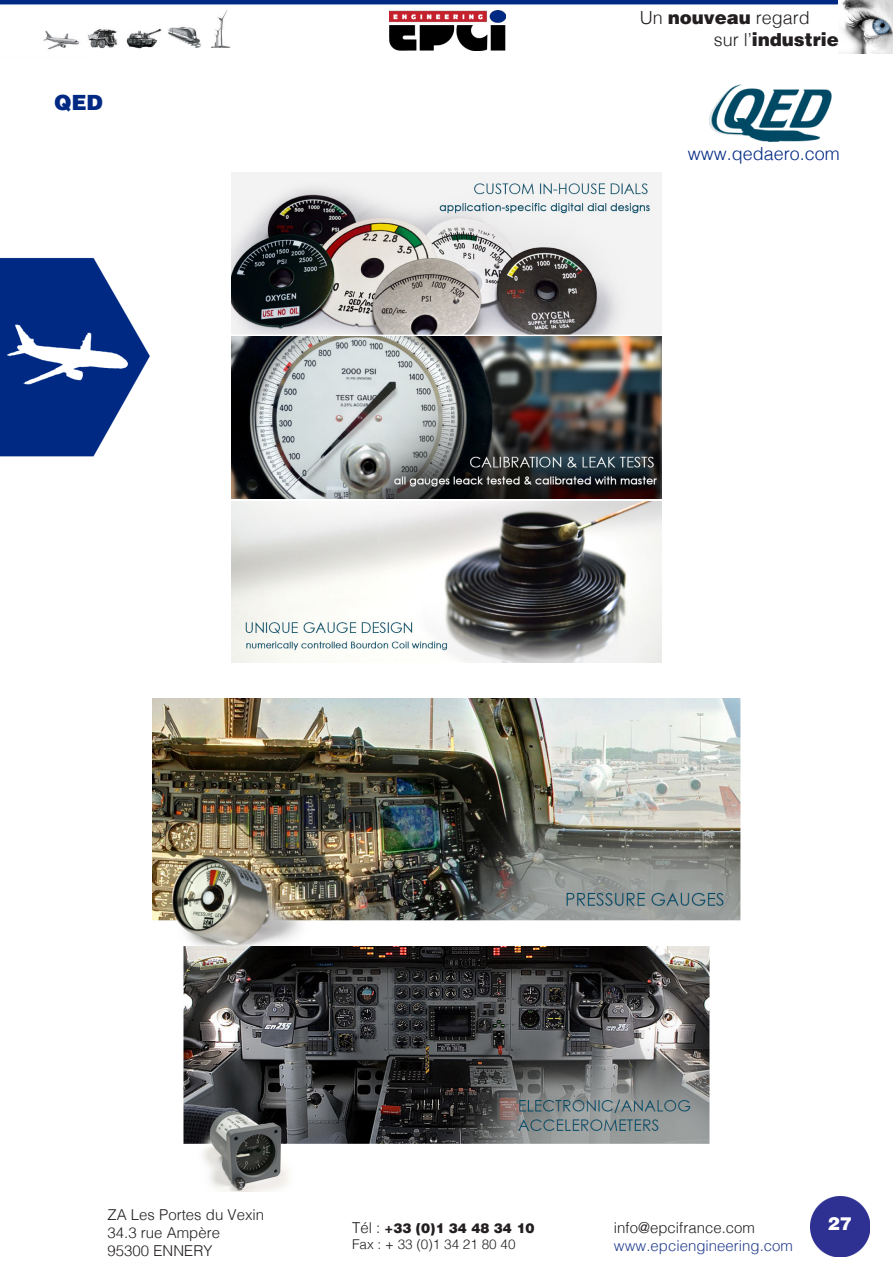
<style>
.page{position:relative;width:893px;height:1263px;background:#fff}
.page>*{position:absolute;margin:0;border:0;box-sizing:border-box;transform-origin:0 0}
.t1{font:900 21px "Helvetica";color:#002983}
.t2{font:900 18px/21.6px "Helvetica";color:#231f20}
.t3{font:300 18px "Helvetica";color:#002983}
.t4{font:900 18px "Helvetica";color:#fff}
.t5{font:300 15px/18px "Helvetica";color:#231f20}
.t6{font:300 15px "Helvetica";color:#253f8e}
.t7{font:300 13.5px/16.2px "Helvetica";color:#231f20}
.s1{font-weight:300}
.s2{font-size:15px}
.s3{font-weight:900}
</style>
<div class="page">
<img style="left:0;top:0;width:893px;height:1257px">
<img style="left:839px;top:0;width:54px;height:53px">
<img style="left:389px;top:11px;width:116px;height:40px">
<img style="left:17px;top:11px;width:230px;height:40px">
<img style="left:705px;top:83px;width:131px;height:63px">
<img style="left:183px;top:945px;width:526px;height:247px">
<img style="left:810px;top:1196px;width:60px;height:60px">
<img style="left:152px;top:698px;width:589px;height:247px">
<img style="left:231px;top:173px;width:431px;height:162px">
<img style="left:231px;top:337px;width:431px;height:162px">
<img style="left:231px;top:502px;width:431px;height:160px">
<h1 class="t1" style="left:54px;top:94px;width:50px">QED</h1>
<p class="t2" style="left:714px;top:8px;width:126px;text-indent:-74px"><span class="s1">Un</span> nouveau <span class="s1">regard sur l’</span>industrie</p>
<p class="t3" style="left:688px;top:146px;width:154px">www.qedaero.com</p>
<p class="t5" style="left:108px;top:1207px;width:158px">ZA Les Portes du Vexin<br>34.3 rue Ampère<br>95300 ENNERY</p>
<p class="t7" style="left:352px;top:1221px;width:184px"><span class="s2">Tél :</span> <span class="s3">+33 (0)1 34 48 34 10<br></span>Fax : + 33 (0)1 34 21 80 40</p>
<p class="t5" style="left:614px;top:1220px;width:143px">info@epcifrance.com</p>
<p class="t6" style="left:614px;top:1240px;width:181px">www.epciengineering.com</p>
<p class="t4" style="left:828px;top:1216px;width:26px">27</p>
</div>
